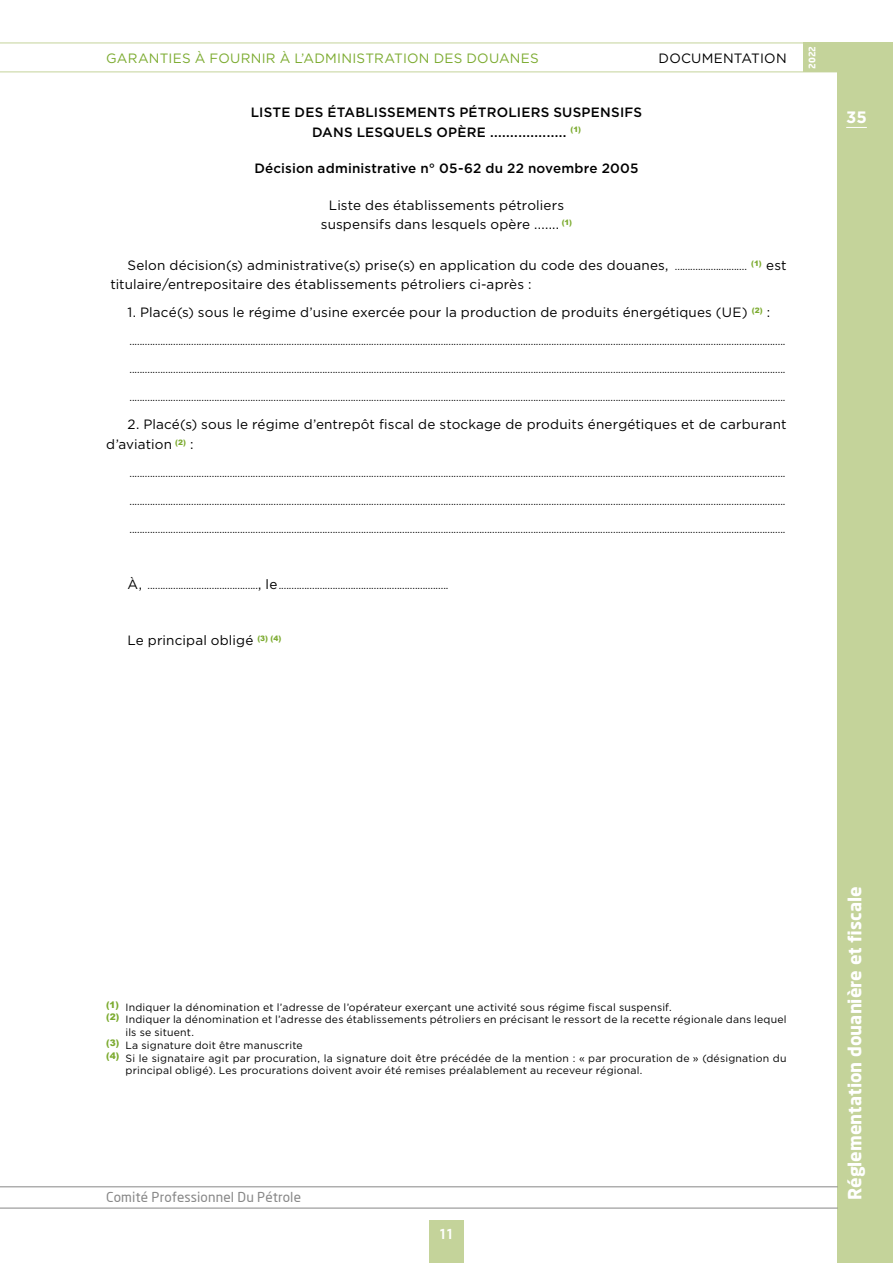
<style>
.page{position:relative;width:893px;height:1263px;background:#fff}
.page>*{position:absolute;margin:0;border:0;box-sizing:border-box;transform-origin:0 0}
.t1{font:700 18px "Neo Sans";color:#fff}
.t2{font:700 16.5px "Gotham";color:#fff}
.t3{font:13.5px/19.5px "Gotham";letter-spacing:.01em;color:#000}
.t4{font:500 13.5px/19.5px "Gotham";letter-spacing:.015em;color:#000;text-align:center}
.t5{font:13.5px "Gotham";letter-spacing:.02em;color:#7cab30}
.t6{font:13.5px "Neo Sans";letter-spacing:.01em;color:#878787}
.t7{font:500 13.5px "Neo Sans";color:#fff}
.t8{font:10.5px "Gotham";letter-spacing:.02em;color:#000}
.t9{font:700 9px "Neo Sans";color:#fff}
.s1{font-size:10.5px}
.s2{font-size:13.5px}
</style>
<div class="page">
<div style="left:838px;top:71px;width:55px;height:1192px;background:#c4d39a"></div>
<div style="left:804px;top:43px;width:89px;height:29px;background:#c4d39a"></div>
<hr style="left:0;top:43px;width:893px;height:1px;background:#c4d39a">
<hr style="left:0;top:72px;width:893px;height:1px;background:#c4d39a">
<hr style="left:0;top:1186px;width:838px;height:1px;background:#878787">
<hr style="left:0;top:1208px;width:838px;height:1px;background:#878787">
<div style="left:429px;top:1220px;width:34px;height:43px;background:#c4d39a"></div>
<svg style="left:846px;top:127px;width:21px;height:1px"></svg>
<p class="t5" style="left:106px;top:49px;width:434px">GARANTIES À FOURNIR À L’ADMINISTRATION DES DOUANES</p>
<p class="t3" style="left:659px;top:48px;width:130px">DOCUMENTATION</p>
<p class="t9" style="left:806px;top:69px;width:25px;rotate:-90deg">2022</p>
<p class="t4" style="left:251px;top:102px;width:393px">LISTE DES ÉTABLISSEMENTS PÉTROLIERS SUSPENSIFS<br>DANS LESQUELS OPÈRE ................... <sup>(1)</sup></p>
<p class="t4" style="left:254px;top:158px;width:386px">Décision administrative n° 05-62 du 22 novembre 2005</p>
<p class="t3" style="left:321px;top:195px;width:253px;text-align:center">Liste des établissements pétroliers suspensifs dans lesquels opère ....... <sup>(1)</sup></p>
<p class="t3" style="left:110px;top:255px;width:678px;text-indent:17px">Selon décision(s) administrative(s) prise(s) en application du code des douanes, <span class="s1">............................</span> <sup>(1)</sup> est titulaire/entrepositaire des établissements pétroliers ci-après :</p>
<p class="t3" style="left:128px;top:303px;width:644px">1. Placé(s) sous le régime d’usine exercée pour la production de produits énergétiques (UE) <sup>(2)</sup> :</p>
<p class="t8" style="left:129px;top:335px;width:657px">...............................................................................................................................................................................................................................................................</p>
<p class="t8" style="left:129px;top:363px;width:657px">...............................................................................................................................................................................................................................................................</p>
<p class="t8" style="left:129px;top:391px;width:657px">...............................................................................................................................................................................................................................................................</p>
<p class="t3" style="left:106px;top:415px;width:682px;text-indent:21px">2. Placé(s) sous le régime d’entrepôt fiscal de stockage de produits énergétiques et de carburant d’aviation <sup>(2)</sup> :</p>
<p class="t8" style="left:129px;top:466px;width:657px">...............................................................................................................................................................................................................................................................</p>
<p class="t8" style="left:129px;top:494px;width:657px">...............................................................................................................................................................................................................................................................</p>
<p class="t8" style="left:129px;top:522px;width:657px">...............................................................................................................................................................................................................................................................</p>
<p class="t8" style="left:128px;top:578px;width:322px"><span class="s2">À,</span> ...........................................<span class="s2">, le</span>..................................................................</p>
<p class="t3" style="left:128px;top:630px;width:155px">Le principal obligé <sup>(3)</sup> <sup>(4)</sup></p>
<h2 class="t2" style="left:846px;top:106px;width:22px">35</h2>
<p class="t8" style="left:106px;top:1000px;width:567px"><sup>(1)</sup> Indiquer la dénomination et l’adresse de l’opérateur exerçant une activité sous régime fiscal suspensif.</p>
<p class="t8" style="left:106px;top:1013px;width:682px"><sup>(2)</sup> Indiquer la dénomination et l’adresse des établissements pétroliers en précisant le ressort de la recette régionale dans lequel</p>
<p class="t8" style="left:125px;top:1026px;width:70px">ils se situent.</p>
<p class="t8" style="left:106px;top:1038px;width:198px"><sup>(3)</sup> La signature doit être manuscrite</p>
<p class="t8" style="left:106px;top:1051px;width:682px"><sup>(4)</sup> Si le signataire agit par procuration, la signature doit être précédée de la mention : « par procuration de » (désignation du</p>
<p class="t8" style="left:125px;top:1064px;width:518px">principal obligé). Les procurations doivent avoir été remises préalablement au receveur régional.</p>
<p class="t6" style="left:106px;top:1189px;width:196px">Comité Professionnel Du Pétrole</p>
<p class="t7" style="left:439px;top:1226px;width:17px">11</p>
<h1 class="t1" style="left:843px;top:1200px;width:315px;rotate:-90deg">Réglementation douanière et fiscale</h1>
</div>
